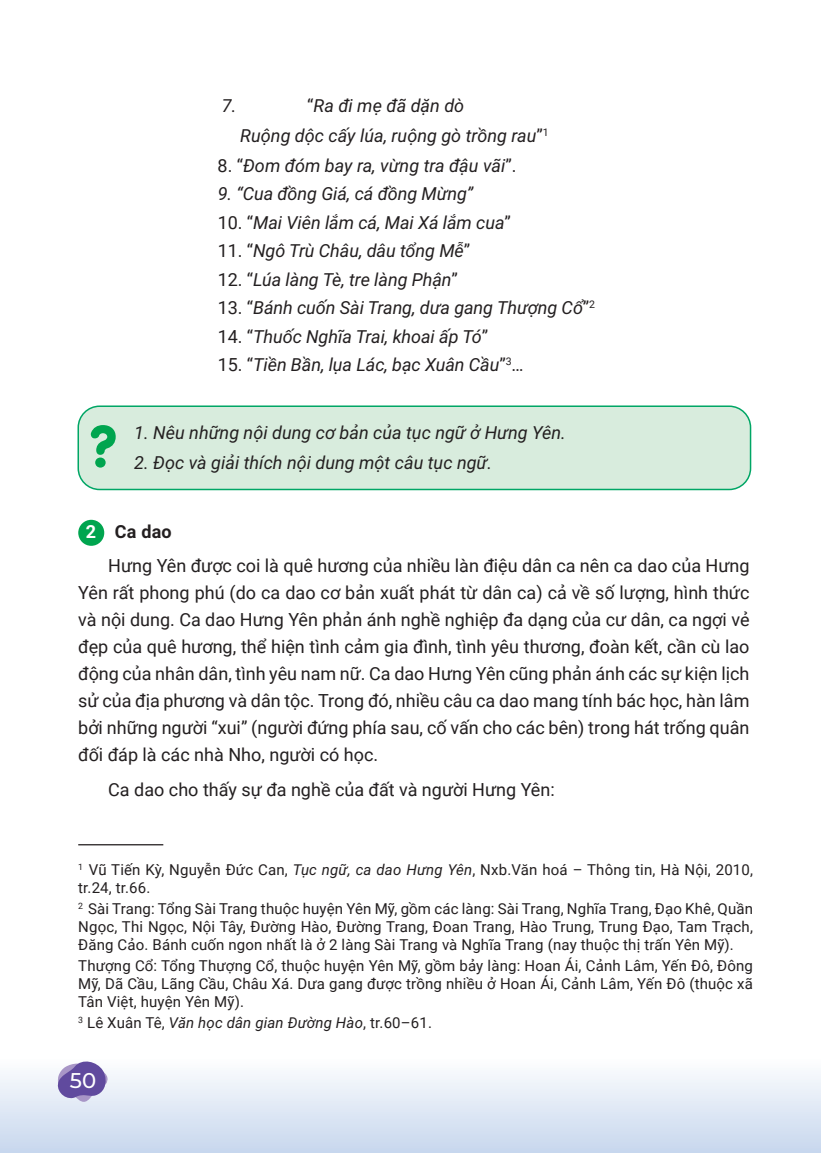
<style>
.page{position:relative;width:821px;height:1153px;background:#fff}
.page>*{position:absolute;margin:0;border:0;box-sizing:border-box;transform-origin:0 0}
.t1{font:500 21.15px "Montserrat";color:#fff}
.t2{font:18px/27px "Roboto";color:#231f20}
.t3{font:italic 18px/30px "Roboto";letter-spacing:-.005em;color:#231f20}
.t4{font:15px/18px "Roboto";letter-spacing:.01em;color:#231f20;text-align:justify}
.t5{font:italic 15px "Roboto";letter-spacing:.01em;color:#231f20}
.s1{font-style:normal}
.s2{font-weight:700;color:#fff}
.s3{font-weight:700}
.s4{font-style:italic}
</style>
<div class="page">
<div style="left:0;top:1046px;width:821px;height:106px;background:linear-gradient(to bottom,#fff,#c8d7ee)"></div>
<svg style="left:55px;top:1057px;width:53px;height:45px"></svg>
<div style="left:78px;top:519px;width:26px;height:26px;background:#00a54f;border-radius:50%"></div>
<hr style="left:78px;top:844px;width:85px;height:1px;background:#231f20">
<div style="left:78px;top:406px;width:672px;height:83px;background:#d8ecdd;border-radius:21px"></div>
<div style="left:77px;top:405px;width:674px;height:85px;border:2px solid #00a665;border-radius:21px"></div>
<svg style="left:90px;top:425px;width:26px;height:42px"></svg>
<p class="t3" style="left:222px;top:89px;width:16px">7.</p>
<p class="t3" style="left:240px;top:89px;width:310px;text-indent:67px"><span class="s1">“</span>Ra đi mẹ đã dặn dò<br>Ruộng dộc cấy lúa, ruộng gò trồng rau<span class="s1">”</span><sup>1</sup></p>
<p class="t3" style="left:217px;top:149px;width:300px"><span class="s1">8. “</span>Đom đóm bay ra, vừng tra đậu vãi<span class="s1">”.</span></p>
<p class="t3" style="left:218px;top:178px;width:257px">9. “Cua đồng Giá, cá đồng Mừng”</p>
<p class="t3" style="left:218px;top:206px;width:295px"><span class="s1">10. “</span>Mai Viên lắm cá, Mai Xá lắm cua<span class="s1">”</span></p>
<p class="t3" style="left:218px;top:235px;width:254px"><span class="s1">11. “</span>Ngô Trù Châu, dâu tổng Mễ<span class="s1">”</span></p>
<p class="t3" style="left:218px;top:263px;width:242px"><span class="s1">12. “</span>Lúa làng Tè, tre làng Phận<span class="s1">”</span></p>
<p class="t3" style="left:218px;top:292px;width:379px"><span class="s1">13. “</span>Bánh cuốn Sài Trang, dưa gang Thượng Cổ<span class="s1">”</span><sup>2</sup></p>
<p class="t3" style="left:218px;top:320px;width:272px"><span class="s1">14. “</span>Thuốc Nghĩa Trai, khoai ấp Tó<span class="s1">”</span></p>
<p class="t3" style="left:218px;top:349px;width:307px"><span class="s1">15. “</span>Tiền Bần, lụa Lác, bạc Xuân Cầu<span class="s1">”</span><sup>3</sup><span class="s1">…</span></p>
<p class="t3" style="left:134px;top:416px;width:433px">1. Nêu những nội dung cơ bản của tục ngữ ở Hưng Yên.</p>
<p class="t3" style="left:134px;top:446px;width:359px">2. Đọc và giải thích nội dung một câu tục ngữ.</p>
<p class="t2" style="left:108px;top:513px;width:643px;line-height:34.5px;text-indent:-22px"><span class="s2">2</span> <span class="s3">Ca dao<br></span>Hưng Yên được coi là quê hương của nhiều làn điệu dân ca nên ca dao của Hưng</p>
<p class="t2" style="left:78px;top:578px;width:673px;text-align:justify">Yên rất phong phú (do ca dao cơ bản xuất phát từ dân ca) cả về số lượng, hình thức và nội dung. Ca dao Hưng Yên phản ánh nghề nghiệp đa dạng của cư dân, ca ngợi vẻ đẹp của quê hương, thể hiện tình cảm gia đình, tình yêu thương, đoàn kết, cần cù lao động của nhân dân, tình yêu nam nữ. Ca dao Hưng Yên cũng phản ánh các sự kiện lịch sử của địa phương và dân tộc. Trong đó, nhiều câu ca dao mang tính bác học, hàn lâm bởi những người “xui” (người đứng phía sau, cố vấn cho các bên) trong hát trống quân đối đáp là các nhà Nho, người có học.</p>
<p class="t2" style="left:108px;top:775px;width:448px">Ca dao cho thấy sự đa nghề của đất và người Hưng Yên:</p>
<p class="t4" style="left:78px;top:859px;width:676px"><sup>1</sup> Vũ Tiến Kỳ, Nguyễn Đức Can, <span class="s4">Tục ngữ, ca dao Hưng Yên</span>, Nxb.Văn hoá – Thông tin, Hà Nội, 2010, tr.24, tr.66.</p>
<p class="t4" style="left:78px;top:898px;width:676px"><sup>2</sup> Sài Trang: Tổng Sài Trang thuộc huyện Yên Mỹ, gồm các làng: Sài Trang, Nghĩa Trang, Đạo Khê, Quần Ngọc, Thi Ngọc, Nội Tây, Đường Hào, Đường Trang, Đoan Trang, Hào Trung, Trung Đạo, Tam Trạch, Đăng Cảo. Bánh cuốn ngon nhất là ở 2 làng Sài Trang và Nghĩa Trang (nay thuộc thị trấn Yên Mỹ).</p>
<p class="t4" style="left:78px;top:955px;width:676px">Thượng Cổ: Tổng Thượng Cổ, thuộc huyện Yên Mỹ, gồm bảy làng: Hoan Ái, Cảnh Lâm, Yến Đô, Đông Mỹ, Dã Cầu, Lãng Cầu, Châu Xá. Dưa gang được trồng nhiều ở Hoan Ái, Cảnh Lâm, Yến Đô (thuộc xã Tân Việt, huyện Yên Mỹ).</p>
<p class="t5" style="left:78px;top:1011px;width:355px"><sup>3</sup> <span class="s1">Lê Xuân Tê,</span> Văn học dân gian Đường Hào<span class="s1">, tr.60–61.</span></p>
<p class="t1" style="left:70px;top:1065px;width:28px">50</p>
</div>
